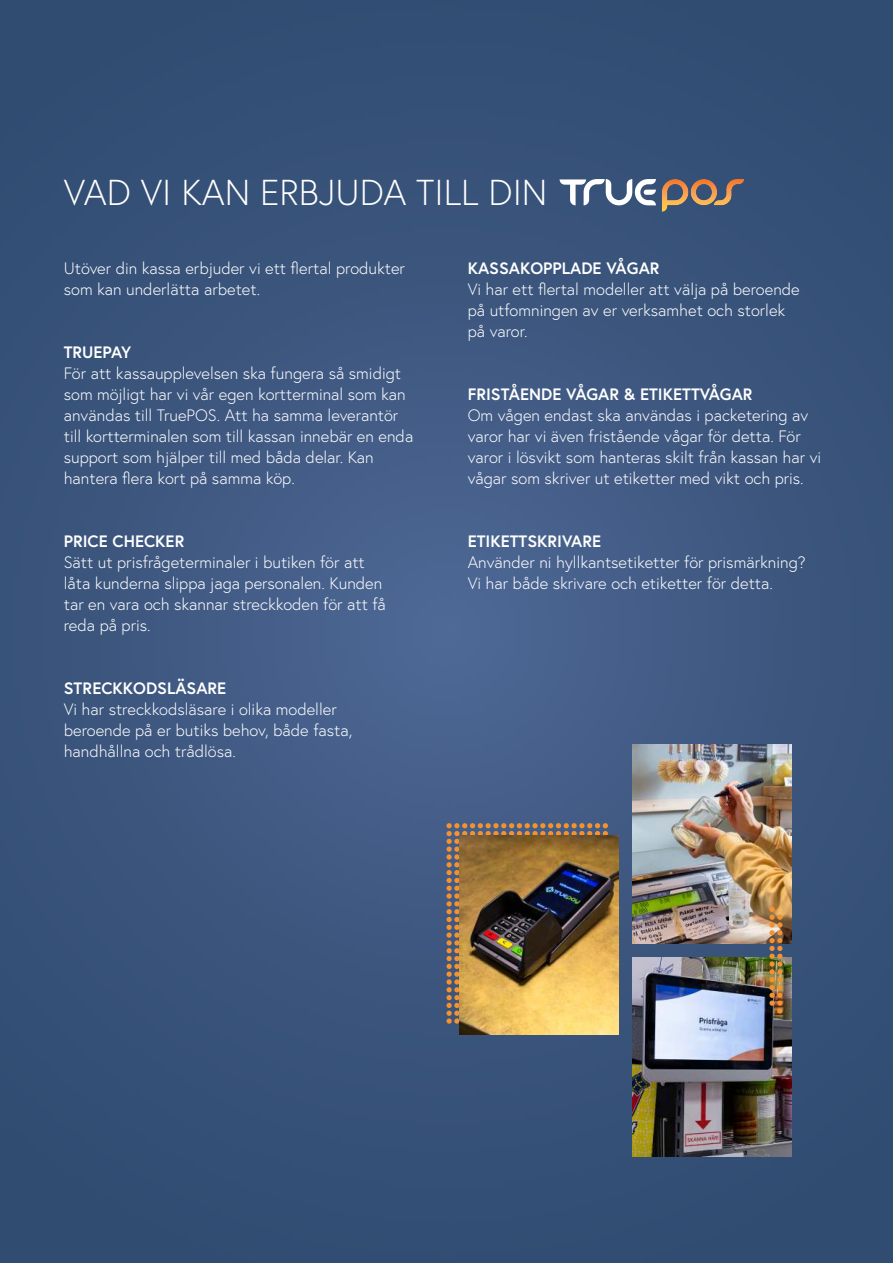
<style>
.page{position:relative;width:893px;height:1263px;background:#fff}
.page>*{position:absolute;margin:0;border:0;box-sizing:border-box;transform-origin:0 0}
.t1{font:300 36px "Europa";color:#fff}
.t2{font:300 16.5px/21px "Europa";color:#fff}
.t3{font:700 16.5px "Europa";color:#fff}
</style>
<div class="page">
<img style="left:0;top:0;width:893px;height:1263px">
<img style="left:632px;top:745px;width:159px;height:198px">
<img style="left:633px;top:958px;width:159px;height:199px">
<svg style="left:446px;top:823px;width:162px;height:201px;background:#89705e"></svg>
<img style="left:459px;top:836px;width:159px;height:199px">
<svg style="left:769px;top:907px;width:13px;height:106px"></svg>
<svg style="left:560px;top:179px;width:96px;height:26px"></svg>
<img style="left:662px;top:179px;width:26px;height:33px">
<img style="left:691px;top:179px;width:23px;height:26px">
<img style="left:714px;top:179px;width:30px;height:26px">
<h1 class="t1" style="left:64px;top:177px;width:485px">VAD VI KAN ERBJUDA TILL DIN</h1>
<p class="t2" style="left:64px;top:259px;width:343px">Utöver din kassa erbjuder vi ett flertal produkter som kan underlätta arbetet.</p>
<p class="t3" style="left:64px;top:342px;width:69px">TRUEPAY</p>
<p class="t2" style="left:64px;top:364px;width:351px">För att kassaupplevelsen ska fungera så smidigt som möjligt har vi vår egen kortterminal som kan användas till TruePOS. Att ha samma leverantör till kortterminalen som till kassan innebär en enda support som hjälper till med båda delar. Kan hantera flera kort på samma köp.</p>
<p class="t3" style="left:64px;top:531px;width:122px">PRICE CHECKER</p>
<p class="t2" style="left:64px;top:553px;width:324px">Sätt ut prisfrågeterminaler i butiken för att låta kunderna slippa jaga personalen. Kunden tar en vara och skannar streckkoden för att få reda på pris.</p>
<p class="t3" style="left:64px;top:678px;width:164px">STRECKKODSLÄSARE</p>
<p class="t2" style="left:64px;top:700px;width:290px">Vi har streckkodsläsare i olika modeller beroende på er butiks behov, både fasta, handhållna och trådlösa.</p>
<p class="t3" style="left:468px;top:258px;width:193px">KASSAKOPPLADE VÅGAR</p>
<p class="t2" style="left:468px;top:280px;width:334px">Vi har ett flertal modeller att välja på beroende på utfomningen av er verksamhet och storlek på varor.</p>
<p class="t3" style="left:468px;top:384px;width:286px">FRISTÅENDE VÅGAR &amp; ETIKETTVÅGAR</p>
<p class="t2" style="left:468px;top:406px;width:355px">Om vågen endast ska användas i packetering av varor har vi även fristående vågar för detta. För varor i lösvikt som hanteras skilt från kassan har vi vågar som skriver ut etiketter med vikt och pris.</p>
<p class="t3" style="left:468px;top:531px;width:135px">ETIKETTSKRIVARE</p>
<p class="t2" style="left:468px;top:553px;width:339px">Använder ni hyllkantsetiketter för prismärkning?<br>Vi har både skrivare och etiketter för detta.</p>
</div>
